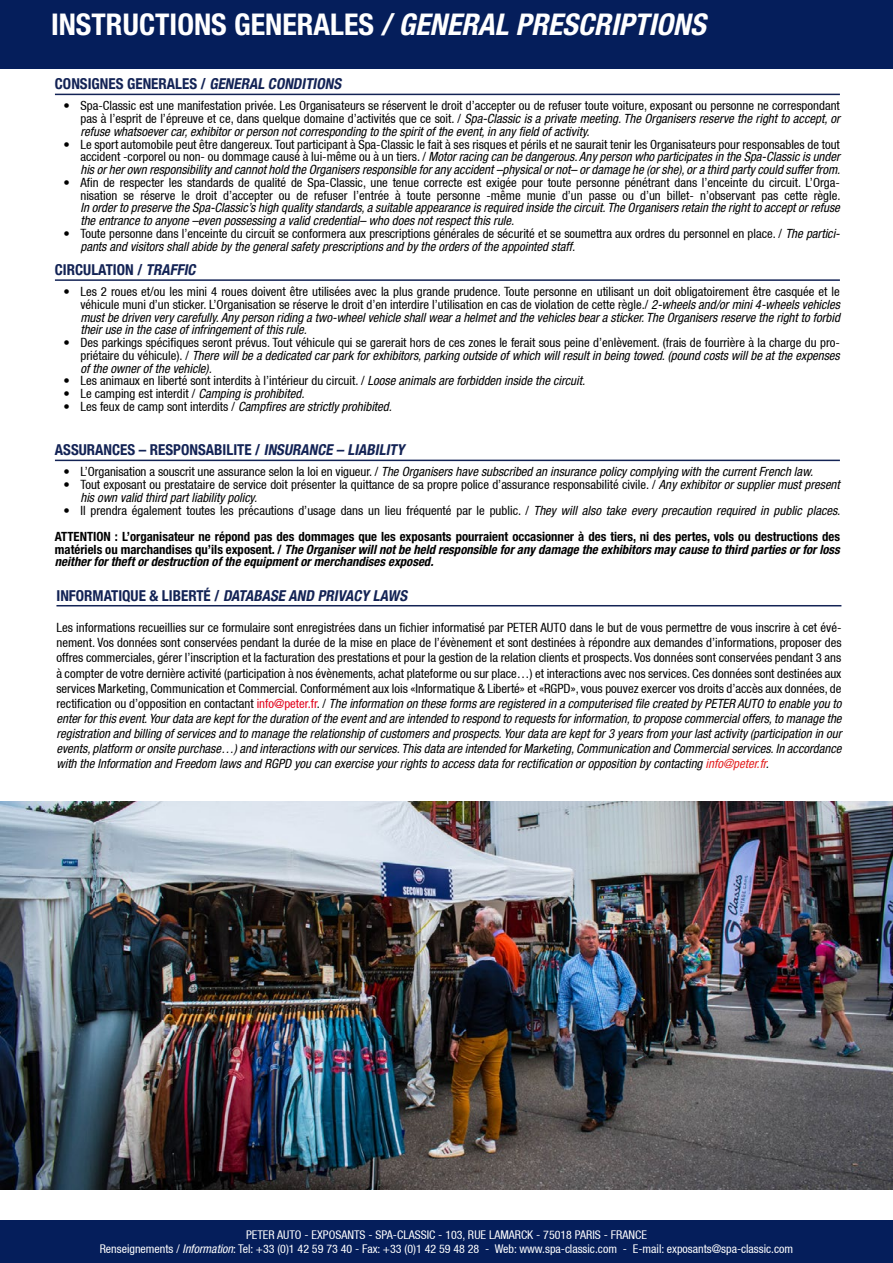
<style>
.page{position:relative;width:893px;height:1263px;background:#fff}
.page>*{position:absolute;margin:0;border:0;box-sizing:border-box;transform-origin:0 0}
.t1{font:700 condensed 30px "Helvetica Neue LT Std";color:#fff}
.t2{font:700 condensed 15px "Helvetica 77";color:#132355}
.t3{font:italic 700 condensed 15px "Helvetica 77";color:#132355}
.t4{font:condensed 12.75px/15.3px "Helvetica 57";color:#000;text-align:right}
.t5{font:italic condensed 12.75px/12.8px "Helvetica Neue LT Std";color:#000}
.t6{font:700 condensed 12.75px/12.8px "Helvetica Neue LT Std";color:#000;text-align:justify}
.t7{font:condensed 12px/14.4px "Helvetica 57";color:#fff;text-align:center}
.s1{font-style:italic}
.s2{font-family:"Helvetica Neue LT Std";font-style:italic}
.s3{font-family:"Helvetica 57";font-style:normal}
.s4{font-style:normal}
.s5{font-family:"Helvetica 57";font-style:normal;color:#e2001a}
.s6{color:#e32121}
</style>
<div class="page">
<div style="left:0;top:0;width:893px;height:68px;background:#051e5b"></div>
<div style="left:0;top:1220px;width:893px;height:43px;background:#051e5b"></div>
<hr style="left:55px;top:94px;width:785px;height:1px;background:#132355">
<hr style="left:55px;top:279px;width:785px;height:2px;background:#132355">
<hr style="left:55px;top:460px;width:785px;height:1px;background:#132355">
<hr style="left:56px;top:605px;width:785px;height:1px;background:#132355">
<img style="left:0;top:802px;width:893px;height:387px">
<h1 class="t1" style="left:51px;top:6px;width:656px">INSTRUCTIONS GENERALES <span class="s1">/</span><span class="s1">GENERAL PRESCRIPTIONS</span></h1>
<p class="t2" style="left:55px;top:75px;width:291px">CONSIGNES GENERALES / <span class="s1">GENERAL CONDITIONS</span></p>
<p class="t4" style="left:63px;top:99px;width:778px;line-height:12.8px">• Spa-Classic est une manifestation privée. Les Organisateurs se réservent le droit d’accepter ou de refuser toute voiture, exposant ou personne ne correspondant pas à l’esprit de l’épreuve et ce, dans quelque domaine d’activités que ce soit. / <span class="s2">Spa-Classic is a private meeting. The Organisers reserve the right to accept, or</span></p>
<p class="t5" style="left:80px;top:125px;width:511px">refuse whatsoever car, exhibitor or person not corresponding to the spirit of the event, in any field of activity.</p>
<p class="t4" style="left:63px;top:136px;width:778px">• Le sport automobile peut être dangereux. Tout participant à Spa-Classic le fait à ses risques et périls et ne saurait tenir les Organisateurs pour responsables de tout</p>
<p class="t5" style="left:80px;top:151px;width:761px"><span class="s3">accident -corporel ou non- ou dommage causé à lui-même ou à un tiers. /</span> Motor racing can be dangerous. Any person who participates in the Spa-Classic is under his or her own responsibility and cannot hold the Organisers responsible for any accident –physical or not– or damage he (or she), or a third party could suffer from.</p>
<p class="t4" style="left:63px;top:176px;width:778px;line-height:12.8px">• Afin de respecter les standards de qualité de Spa-Classic, une tenue correcte est exigée pour toute personne pénétrant dans l’enceinte du circuit. L’Orga&shy;nisation se réserve le droit d’accepter ou de refuser l’entrée à toute personne -même munie d’un passe ou d’un billet- n’observant pas cette règle.</p>
<p class="t5" style="left:80px;top:202px;width:761px">In order to preserve the Spa-Classic’s high quality standards, a suitable appearance is required inside the circuit. The Organisers retain the right to accept or refuse the entrance to anyone –even possessing a valid credential– who does not respect this rule.</p>
<p class="t4" style="left:63px;top:226px;width:778px">• Toute personne dans l’enceinte du circuit se conformera aux prescriptions générales de sécurité et se soumettra aux ordres du personnel en place. / <span class="s2">The partici-</span></p>
<p class="t5" style="left:80px;top:240px;width:496px">pants and visitors shall abide by the general safety prescriptions and by the orders of the appointed staff.</p>
<p class="t4" style="left:63px;top:285px;width:778px;line-height:12.8px">• Les 2 roues et/ou les mini 4 roues doivent être utilisées avec la plus grande prudence. Toute personne en utilisant un doit obligatoirement être casquée et le véhicule muni d’un sticker. L’Organisation se réserve le droit d’en interdire l’utilisation en cas de violation de cette règle./ <span class="s2">2-wheels and/or mini 4-wheels vehicles</span></p>
<p class="t5" style="left:80px;top:311px;width:761px">must be driven very carefully. Any person riding a two-wheel vehicle shall wear a helmet and the vehicles bear a sticker. The Organisers reserve the right to forbid their use in the case of infringement of this rule.</p>
<p class="t4" style="left:63px;top:335px;width:778px">• Des parkings spécifiques seront prévus. Tout véhicule qui se garerait hors de ces zones le ferait sous peine d’enlèvement. (frais de fourrière à la charge du pro-</p>
<p class="t5" style="left:80px;top:349px;width:761px"><span class="s3">priétaire du véhicule). /</span> There will be a dedicated car park for exhibitors, parking outside of which will result in being towed. (pound costs will be at the expenses of the owner of the vehicle).</p>
<p class="t4" style="left:63px;top:373px;width:523px">• Les animaux en liberté sont interdits à l’intérieur du circuit. / <span class="s2">Loose animals are forbidden inside the circuit.</span></p>
<p class="t4" style="left:63px;top:386px;width:242px">• Le camping est interdit / <span class="s2">Camping is prohibited.</span></p>
<p class="t5" style="left:63px;top:400px;width:330px"><span class="s3">• Les feux de camp sont interdits /</span> Campfires are strictly prohibited.</p>
<p class="t2" style="left:55px;top:261px;width:145px">CIRCULATION / <span class="s1">TRAFFIC</span></p>
<p class="t2" style="left:55px;top:441px;width:354px">ASSURANCES – RESPONSABILITE / <span class="s1">INSURANCE – LIABILITY</span></p>
<p class="t5" style="left:63px;top:466px;width:751px"><span class="s3">• L’Organisation a souscrit une assurance selon la loi en vigueur. /</span> The Organisers have subscribed an insurance policy complying with the current French law.</p>
<p class="t4" style="left:63px;top:477px;width:778px">• Tout exposant ou prestataire de service doit présenter la quittance de sa propre police d’assurance responsabilité civile. / <span class="s2">Any exhibitor or supplier must present</span></p>
<p class="t5" style="left:80px;top:491px;width:178px">his own valid third part liability policy.</p>
<p class="t4" style="left:63px;top:502px;width:778px">• Il prendra également toutes les précautions d’usage dans un lieu fréquenté par le public. / <span class="s2">They will also take every precaution required in public places.</span></p>
<p class="t6" style="left:55px;top:530px;width:787px">ATTENTION : L’organisateur ne répond pas des dommages que les exposants pourraient occasionner à des tiers, ni des pertes, vols ou destructions des matériels ou marchandises qu’ils exposent. / <span class="s1">The Organiser will not be held responsible for any damage the exhibitors may cause to third parties or for loss neither for theft or destruction of the equipment or merchandises exposed.</span></p>
<p class="t3" style="left:56px;top:586px;width:355px"><span class="s4">I N F O R M AT I Q U E &amp; L I B E R T É /</span> DATABASE AND PRIVACY LAWS</p>
<p class="t4" style="left:56px;top:619px;width:786px;text-align:justify">Les informations recueillies sur ce formulaire sont enregistrées dans un fichier informatisé par PETER AUTO dans le but de vous permettre de vous inscrire à cet évé&shy;nement. Vos données sont conservées pendant la durée de la mise en place de l’évènement et sont destinées à répondre aux demandes d’informations, proposer des offres commerciales, gérer l’inscription et la facturation des prestations et pour la gestion de la relation clients et prospects. Vos données sont conservées pendant 3 ans à compter de votre dernière activité (participation à nos évènements, achat plateforme ou sur place…) et interactions avec nos services. Ces données sont destinées aux services Marketing, Communication et Commercial. Conformément aux lois «Informatique &amp; Liberté» et «RGPD», vous pouvez exercer vos droits d’accès aux données, de</p>
<p class="t5" style="left:56px;top:697px;width:787px;line-height:15px;text-align:justify"><span class="s3">rectification ou d’opposition en contactant</span> <span class="s5">info@peter.fr</span><span class="s3">. /</span> The information on these forms are registered in a computerised file created by PETER AUTO to enable you to enter for this event. Your data are kept for the duration of the event and are intended to respond to requests for information, to propose commercial offers, to manage the registration and billing of services and to manage the relationship of customers and prospects. Your data are kept for 3 years from your last activity (participation in our events, platform or onsite purchase…) and interactions with our services. This data are intended for Marketing, Communication and Commercial services. In accordance with the Information and Freedom laws and RGPD you can exercise your rights to access data for rectification or opposition by contacting <span class="s6">info@peter.fr</span>.</p>
<p class="t7" style="left:100px;top:1227px;width:695px">PETER AUTO - EXPOSANTS - SPA-CLASSIC - 103, RUE LAMARCK - 75018 PARIS - FRANCE<br>Renseignements / <span class="s2">Information</span>: Tel: +33 (0)1 42 59 73 40 - Fax: +33 (0)1 42 59 48 28 - Web: www.spa-classic.com - E-mail: exposants@spa-classic.com</p>
</div>
